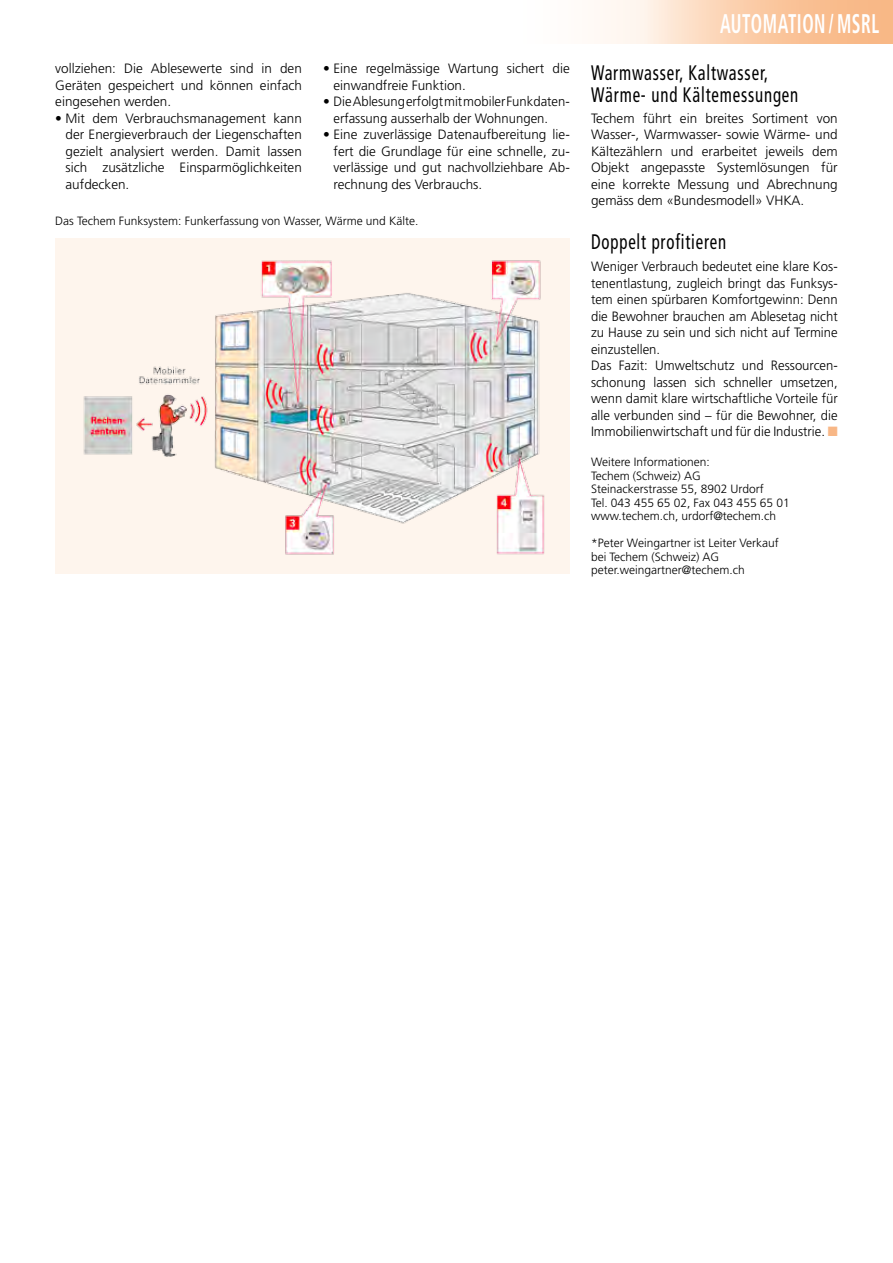
<style>
.page{position:relative;width:893px;height:1263px;background:#fff}
.page>*{position:absolute;margin:0;border:0;box-sizing:border-box;transform-origin:0 0}
.t1{font:700 condensed 27px "Frutiger";letter-spacing:.03em;color:#fff;scale:.65 1}
.t2{font:condensed 21px/22.5px "Frutiger";letter-spacing:.05em;color:#000;scale:.8 1}
.t3{font:300 13.5px/16.5px "Frutiger";color:#000;text-align:justify}
.t4{font:300 12px/13.5px "Frutiger";color:#000}
.s1{color:#f8b786}
</style>
<div class="page">
<svg style="left:600px;top:0;width:293px;height:44px;background:#fbd2b3"></svg>
<div style="left:55px;top:238px;width:515px;height:336px;background:#fef5ed"></div>
<img style="left:83px;top:260px;width:462px;height:295px">
<p class="t3" style="left:55px;top:60px;width:248px">vollziehen: Die Ablesewerte sind in den Geräten gespeichert und können einfach eingesehen werden.</p>
<p class="t3" style="left:66px;top:110px;width:238px;text-indent:-10px">• Mit dem Verbrauchsmanagement kann der Energieverbrauch der Liegenschaften gezielt analysiert werden. Damit lassen sich zusätzliche Einsparmöglichkeiten aufdecken.</p>
<p class="t3" style="left:333px;top:60px;width:238px;text-indent:-10px">• Eine regelmässige Wartung sichert die einwandfreie Funktion.</p>
<p class="t3" style="left:333px;top:93px;width:238px;text-indent:-10px">• Die Ablesung erfolgt mit mobiler Funkdaten&shy;erfassung ausserhalb der Wohnungen.</p>
<p class="t3" style="left:333px;top:126px;width:238px;text-indent:-10px">• Eine zuverlässige Datenaufbereitung lie&shy;fert die Grundlage für eine schnelle, zu&shy;verlässige und gut nachvollziehbare Ab&shy;rechnung des Verbrauchs.</p>
<p class="t4" style="left:55px;top:214px;width:365px">Das Techem Funksystem: Funkerfassung von Wasser, Wärme und Kälte.</p>
<h1 class="t1" style="left:720px;top:8px;width:246px">AUTOMATION / MSRL</h1>
<h2 class="t2" style="left:591px;top:61px;width:261px">Warmwasser, Kaltwasser,<br>Wärme- und Kältemessungen</h2>
<p class="t3" style="left:591px;top:110px;width:248px">Techem führt ein breites Sortiment von Wasser-, Warmwasser- sowie Wärme- und Kältezählern und erarbeitet jeweils dem Objekt angepasste Systemlösungen für eine korrekte Messung und Abrechnung gemäss dem «Bundesmodell» VHKA.</p>
<h2 class="t2" style="left:591px;top:231px;width:171px">Doppelt profitieren</h2>
<p class="t3" style="left:591px;top:258px;width:248px;text-align:left">Weniger Verbrauch bedeutet eine klare Kos&shy;tenentlastung, zugleich bringt das Funksys&shy;tem einen spürbaren Komfortgewinn: Denn die Bewohner brauchen am Ablesetag nicht zu Hause zu sein und sich nicht auf Termine einzustellen.<br>Das Fazit: Umweltschutz und Ressourcen&shy;schonung lassen sich schneller umsetzen, wenn damit klare wirtschaftliche Vorteile für alle verbunden sind – für die Bewohner, die Immobilienwirtschaft und für die Industrie. <span class="s1">■</span></p>
<p class="t4" style="left:591px;top:455px;width:200px">Weitere Informationen:<br>Techem (Schweiz) AG<br>Steinackerstrasse 55, 8902 Urdorf<br>Tel. 043 455 65 02, Fax 043 455 65 01 www.techem.ch, urdorf@techem.ch</p>
<p class="t4" style="left:591px;top:536px;width:189px">*Peter Weingartner ist Leiter Verkauf bei Techem (Schweiz) AG peter.weingartner@techem.ch</p>
</div>
